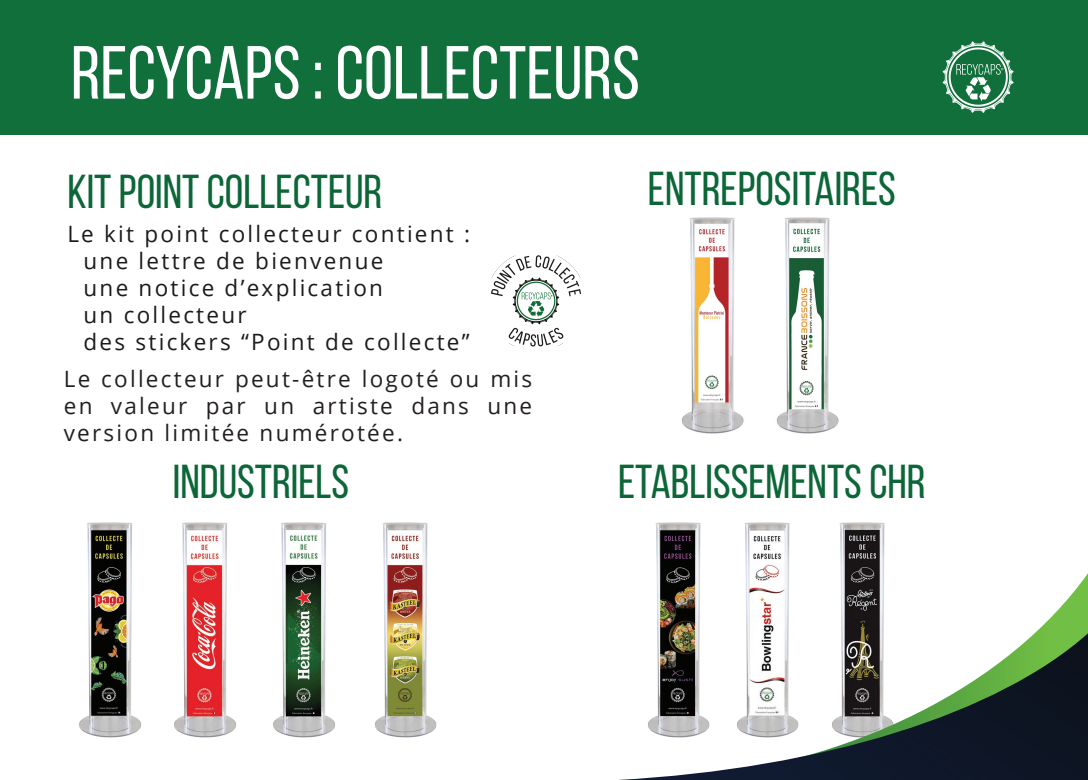
<style>
.page{position:relative;width:1088px;height:780px;background:#fff}
.page>*{position:absolute;margin:0;border:0;box-sizing:border-box;transform-origin:0 0}
.t1{font:75px "Bebas Neue";color:#fff}
.t2{font:47.62px "Bebas Neue";color:#0c6638}
.t3{font:22.5px/27px "Open Sans";letter-spacing:.1em;color:#1a1b1b}
.t4{font:22.5px/27px "Open Sans";letter-spacing:.1em;color:#231f20;text-align:justify}
</style>
<div class="page">
<img style="left:839px;top:522px;width:46px;height:51px">
<img style="left:744px;top:522px;width:46px;height:51px">
<img style="left:174px;top:522px;width:62px;height:216px">
<img style="left:79px;top:522px;width:62px;height:216px">
<img style="left:375px;top:522px;width:62px;height:216px">
<img style="left:273px;top:522px;width:62px;height:216px">
<img style="left:655px;top:522px;width:46px;height:111px">
<img style="left:681px;top:217px;width:63px;height:217px">
<img style="left:776px;top:217px;width:63px;height:217px">
<svg style="left:672px;top:573px;width:416px;height:60px"></svg>
<svg style="left:618px;top:633px;width:470px;height:147px"></svg>
<img style="left:491px;top:255px;width:91px;height:92px">
<div style="left:0;top:0;width:1088px;height:134px;background:#106f3a"></div>
<img style="left:942px;top:41px;width:72px;height:72px">
<h1 class="t1" style="left:71px;top:32px;width:570px">RECYCAPS : COLLECTEURS</h1>
<h2 class="t2" style="left:67px;top:166px;width:316px">KIT POINT COLLECTEUR</h2>
<p class="t3" style="left:84px;top:220px;width:388px;text-indent:-16px">Le kit point collecteur contient : une lettre de bienvenue<br>une notice d’explication<br>un collecteur<br>des stickers “Point de collecte”</p>
<p class="t4" style="left:64px;top:365px;width:470px">Le collecteur peut-être logoté ou mis en valeur par un artiste dans une version limitée numérotée.</p>
<h2 class="t2" style="left:648px;top:162px;width:249px">ENTREPOSITAIRES</h2>
<h2 class="t2" style="left:173px;top:456px;width:178px">INDUSTRIELS</h2>
<h2 class="t2" style="left:618px;top:456px;width:309px">ETABLISSEMENTS CHR</h2>
</div>
